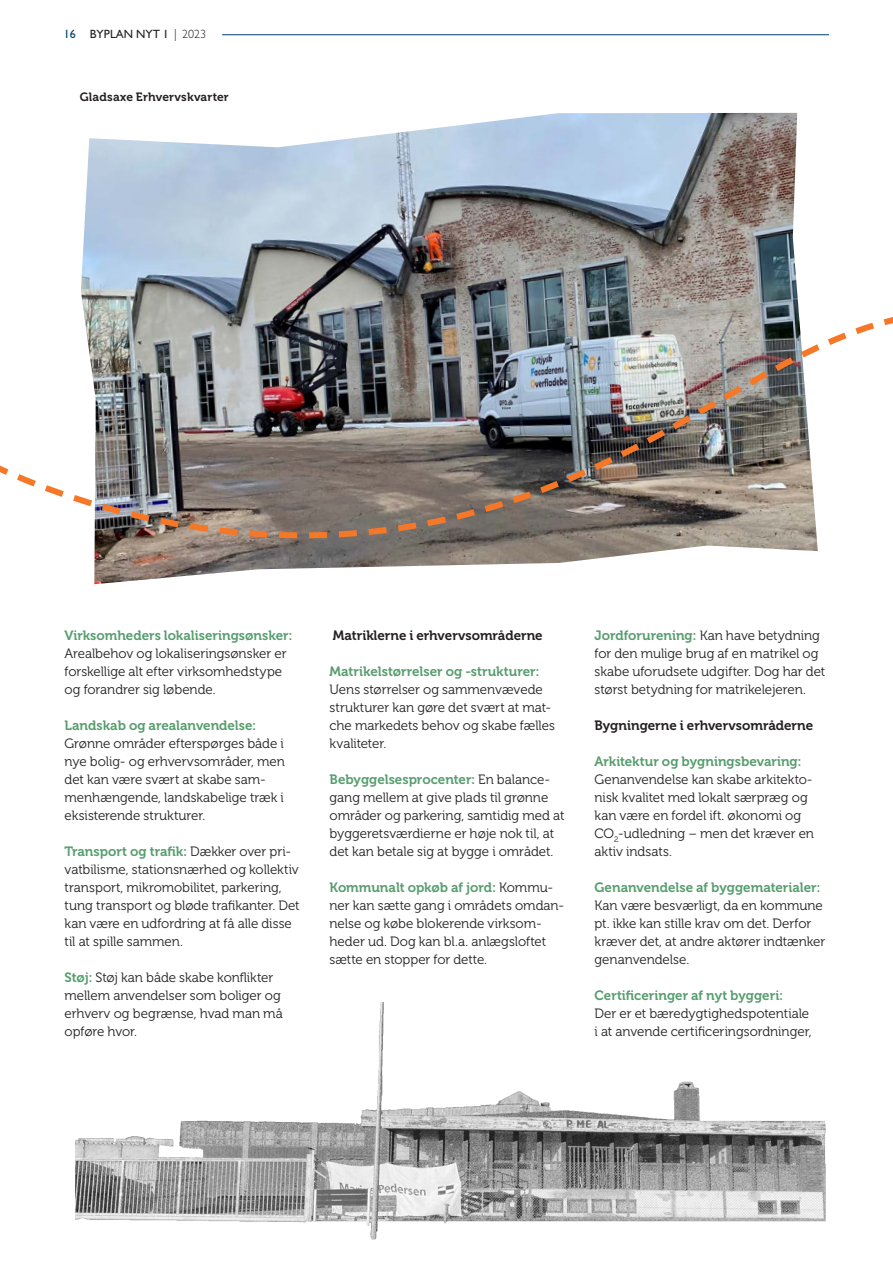
<style>
.page{position:relative;width:893px;height:1263px;background:#fff}
.page>*{position:absolute;margin:0;border:0;box-sizing:border-box;transform-origin:0 0}
.t1{font:13.5px/18px "Museo 300";letter-spacing:-.005em;color:#231f20}
.t2{font:13.5px "Museo 700";color:#579d6e}
.t3{font:13.5px "Museo 700";color:#231f20}
.t4{font:12px "Museo 700";letter-spacing:.01em;color:#231f20}
.t5{font:12px "Gill Sans Std";color:#231f20}
.s1{color:#00416b}
.s2{font-weight:300}
.s3{font-family:"Museo 300";color:#231f20}
.s4{font-family:"Museo 700";color:#579d6e}
</style>
<div class="page">
<img style="left:75px;top:1003px;width:751px;height:237px">
<img style="left:81px;top:113px;width:717px;height:471px">
<svg style="left:478px;top:264px;width:322px;height:53px;background:#808586"></svg>
<img style="left:0;top:317px;width:893px;height:257px">
<hr style="left:222px;top:34px;width:607px;height:1px;background:#00416b">
<p class="t5" style="left:64px;top:27px;width:144px"><span class="s1">16</span> BYPLAN NYT 1 <span class="s2">| 2023</span></p>
<p class="t4" style="left:80px;top:90px;width:151px">Gladsaxe Erhvervskvarter</p>
<p class="t2" style="left:65px;top:628px;width:229px">Virksomheders lokaliseringsønsker:</p>
<p class="t1" style="left:65px;top:644px;width:223px">Arealbehov og lokaliseringsønsker er forskellige alt efter virksomhedstype og forandrer sig løbende.</p>
<p class="t2" style="left:65px;top:718px;width:193px">Landskab og arealanvendelse:</p>
<p class="t1" style="left:65px;top:734px;width:222px">Grønne områder efterspørges både i nye bolig- og erhvervsområder, men det kan være svært at skabe sam&shy;menhængende, landskabelige træk i eksisterende strukturer.</p>
<p class="t2" style="left:65px;top:844px;width:228px">Transport og trafik: <span class="s3">Dækker over pri-</span></p>
<p class="t1" style="left:65px;top:860px;width:237px">vatbilisme, stationsnærhed og kollektiv transport, mikromobilitet, parkering, tung transport og bløde trafikanter. Det kan være en udfordring at få alle disse til at spille sammen.</p>
<p class="t1" style="left:65px;top:968px;width:220px"><span class="s4">Støj:</span> Støj kan både skabe konflikter mellem anvendelser som boliger og erhverv og begrænse, hvad man må opføre hvor.</p>
<p class="t3" style="left:333px;top:628px;width:211px">Matriklerne i erhvervsområderne</p>
<p class="t2" style="left:330px;top:664px;width:211px">Matrikelstørrelser og -strukturer:</p>
<p class="t1" style="left:330px;top:680px;width:227px">Uens størrelser og sammenvævede strukturer kan gøre det svært at mat&shy;che markedets behov og skabe fælles kvaliteter.</p>
<p class="t2" style="left:330px;top:772px;width:222px">Bebyggelsesprocenter: <span class="s3">En balance-</span></p>
<p class="t1" style="left:330px;top:788px;width:236px">gang mellem at give plads til grønne områder og parkering, samtidig med at byggeretsværdierne er høje nok til, at det kan betale sig at bygge i området.</p>
<p class="t2" style="left:330px;top:880px;width:225px">Kommunalt opkøb af jord: <span class="s3">Kommu-</span></p>
<p class="t1" style="left:330px;top:896px;width:236px">ner kan sætte gang i områdets omdan&shy;nelse og købe blokerende virksom&shy;heder ud. Dog kan bl.a. anlægsloftet sætte en stopper for dette.</p>
<p class="t1" style="left:595px;top:626px;width:232px"><span class="s4">Jordforurening:</span> Kan have betydning for den mulige brug af en matrikel og skabe uforudsete udgifter. Dog har det størst betydning for matrikelejeren.</p>
<p class="t3" style="left:595px;top:718px;width:220px">Bygningerne i erhvervsområderne</p>
<p class="t2" style="left:595px;top:754px;width:209px">Arkitektur og bygningsbevaring:</p>
<p class="t1" style="left:595px;top:770px;width:221px">Genanvendelse kan skabe arkitekto&shy;nisk kvalitet med lokalt særpræg og kan være en fordel ift. økonomi og<br>CO<sub>2</sub>-udledning – men det kræver en aktiv indsats.</p>
<p class="t2" style="left:595px;top:880px;width:227px">Genanvendelse af byggematerialer:</p>
<p class="t1" style="left:595px;top:896px;width:232px">Kan være besværligt, da en kommune pt. ikke kan stille krav om det. Derfor kræver det, at andre aktører indtænker genanvendelse.</p>
<p class="t2" style="left:595px;top:988px;width:190px">Certificeringer af nyt byggeri:</p>
<p class="t1" style="left:595px;top:1004px;width:218px">Der er et bæredygtighedspotentiale i at anvende certificeringsordninger,</p>
</div>
